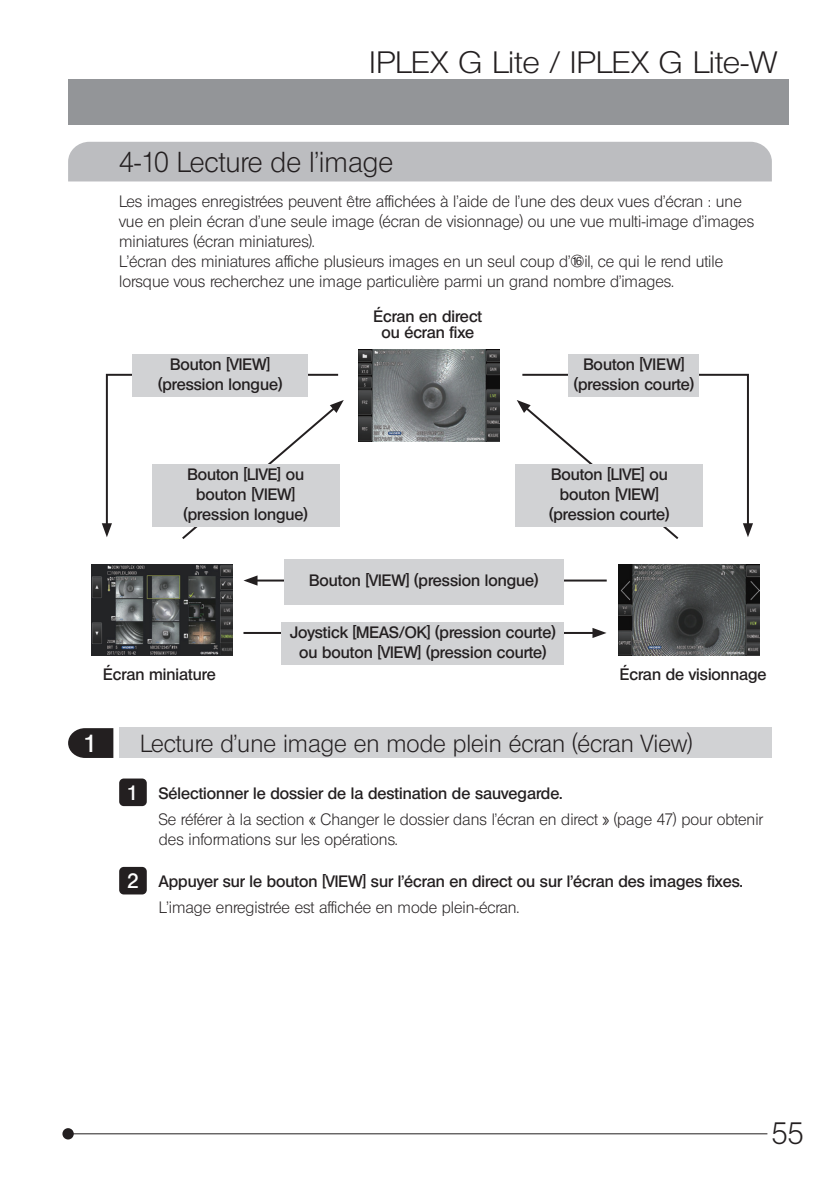
<style>
.page{position:relative;width:840px;height:1191px;background:#fff}
.page>*{position:absolute;margin:0;border:0;box-sizing:border-box;transform-origin:0 0}
.t1{font:30px "Olympus Leicht Normal";color:#231f20;scale:1.1 1}
.t2{font:30px "Olympus Leicht Normal";color:#231f20}
.t3{font:28px "Olympus Leicht Normal";color:#231f20}
.t4{font:24px "Olympus Leicht Normal";color:#231f20}
.t5{font:24px "Olympus Leicht Halbfett";color:#fff}
.t6{font:20.2px "Olympus Leicht Halbfett";color:#fff}
.t7{font:16.8px/20.2px "Olympus Leicht Halbfett";color:#231f20;scale:.93 1}
.t8{font:16px/20px "Olympus Leicht Normal";color:#231f20}
.t9{font:16px/20px "Olympus Leicht Halbfett";color:#231f20;text-align:center}
</style>
<div class="page">
<div style="left:62px;top:1128px;width:12px;height:11px;background:#231f20;border-radius:50%"></div>
<hr style="left:68px;top:1133px;width:699px;height:1px;background:#231f20">
<div style="left:68px;top:79px;width:720px;height:46px;background:#939598"></div>
<div style="left:68px;top:142px;width:703px;height:39px;background:#bcbdc0"></div>
<div style="left:119px;top:728px;width:652px;height:30px;background:#d1d2d4"></div>
<svg style="left:68px;top:728px;width:45px;height:30px"></svg>
<div style="left:119px;top:778px;width:28px;height:28px;background:#231f20;border-radius:5px"></div>
<div style="left:119px;top:867px;width:28px;height:27px;background:#231f20;border-radius:5px"></div>
<hr style="left:254px;top:579px;width:352px;height:2px;background:#231f20">
<hr style="left:243px;top:632px;width:352px;height:2px;background:#231f20">
<div style="left:132px;top:354px;width:176px;height:43px;background:#d1d2d4"></div>
<div style="left:281px;top:622px;width:282px;height:42px;background:#d1d2d4"></div>
<div style="left:284px;top:559px;width:279px;height:45px;background:#d1d2d4"></div>
<svg style="left:515px;top:373px;width:237px;height:166px"></svg>
<svg style="left:102px;top:373px;width:242px;height:166px"></svg>
<hr style="left:260px;top:584px;width:342px;height:2px;background:#231f20">
<svg style="left:243px;top:575px;width:20px;height:11px"></svg>
<hr style="left:249px;top:639px;width:334px;height:2px;background:#231f20">
<svg style="left:580px;top:628px;width:26px;height:13px"></svg>
<div style="left:149px;top:354px;width:177px;height:41px;background:#d1d2d4"></div>
<div style="left:160px;top:469px;width:182px;height:58px;background:#d1d2d4"></div>
<div style="left:282px;top:616px;width:287px;height:42px;background:#d1d2d4"></div>
<div style="left:514px;top:469px;width:182px;height:58px;background:#d1d2d4"></div>
<svg style="left:549px;top:354px;width:176px;height:41px;fill:#d1d2d4"></svg>
<div style="left:282px;top:561px;width:287px;height:48px;background:#d1d2d4"></div>
<img style="left:358px;top:350px;width:141px;height:91px">
<img style="left:92px;top:564px;width:141px;height:91px">
<img style="left:618px;top:564px;width:141px;height:91px">
<h1 class="t1" style="left:369px;top:45px;width:372px">IPLEX G Lite / IPLEX G Lite-W</h1>
<h2 class="t3" style="left:119px;top:146px;width:275px">4-10 Lecture de l'image</h2>
<p class="t8" style="left:119px;top:191px;width:636px">Les images enregistrées peuvent être affichées à l'aide de l'une des deux vues d'écran : une vue en plein écran d'une seule image (écran de visionnage) ou une vue multi-image d'images miniatures (écran miniatures).<br>L'écran des miniatures affiche plusieurs images en un seul coup d'œil, ce qui le rend utile lorsque vous recherchez une image particulière parmi un grand nombre d'images.</p>
<p class="t9" style="left:158px;top:354px;width:126px">Bouton [VIEW] (pression longue)</p>
<p class="t7" style="left:189px;top:355px;width:100px">[VIEW] button (long-press)</p>
<p class="t9" style="left:373px;top:308px;width:110px;line-height:16px">Écran en direct ou écran fixe</p>
<p class="t7" style="left:380px;top:310px;width:107px;line-height:16.8px">Live screen or freeze screen</p>
<p class="t9" style="left:573px;top:354px;width:122px">Bouton [VIEW] (pression courte)</p>
<p class="t7" style="left:588px;top:355px;width:100px">[VIEW] button (short-press)</p>
<p class="t9" style="left:183px;top:464px;width:126px">Bouton [LIVE] ou bouton [VIEW] (pression longue)</p>
<p class="t7" style="left:196px;top:467px;width:113px;text-align:center">[LIVE] button or [VIEW] button (long-press)</p>
<p class="t9" style="left:549px;top:464px;width:122px">Bouton [LIVE] ou bouton [VIEW] (pression courte)</p>
<p class="t7" style="left:550px;top:466px;width:113px;text-align:center">[LIVE] button or [VIEW] button (short-press)</p>
<p class="t9" style="left:309px;top:570px;width:231px">Bouton [VIEW] (pression longue)</p>
<p class="t7" style="left:333px;top:574px;width:194px">[VIEW] button (long-press)</p>
<p class="t7" style="left:302px;top:618px;width:263px;text-align:center">[MEAS/OK] joystick (short-press) or [VIEW] button (short-press)</p>
<p class="t9" style="left:290px;top:622px;width:267px">Joystick [MEAS/OK] (pression courte) ou bouton [VIEW] (pression courte)</p>
<p class="t9" style="left:103px;top:664px;width:114px">Écran miniature</p>
<p class="t9" style="left:619px;top:664px;width:148px">Écran de visionnage</p>
<p class="t7" style="left:100px;top:663px;width:136px">Thumbnail screen</p>
<p class="t7" style="left:646px;top:664px;width:93px">View screen</p>
<h3 class="t5" style="left:84px;top:729px;width:15px">1</h3>
<h3 class="t4" style="left:140px;top:729px;width:553px">Lecture d'une image en mode plein écran (écran View)</h3>
<p class="t9" style="left:159px;top:783px;width:404px">Sélectionner le dossier de la destination de sauvegarde.</p>
<p class="t8" style="left:159px;top:809px;width:605px">Se référer à la section þ Changer le dossier dans l’écran en direct ý (page 47) pour obtenir des informations sur les opérations.</p>
<p class="t9" style="left:159px;top:871px;width:585px">Appuyer sur le bouton [VIEW] sur l'écran en direct ou sur l'écran des images fixes.</p>
<p class="t8" style="left:159px;top:897px;width:361px">L'image enregistrée est affichée en mode plein-écran.</p>
<p class="t6" style="left:127px;top:780px;width:13px">1</p>
<p class="t6" style="left:127px;top:868px;width:13px">2</p>
<h1 class="t2" style="left:771px;top:1115px;width:33px">55</h1>
</div>
